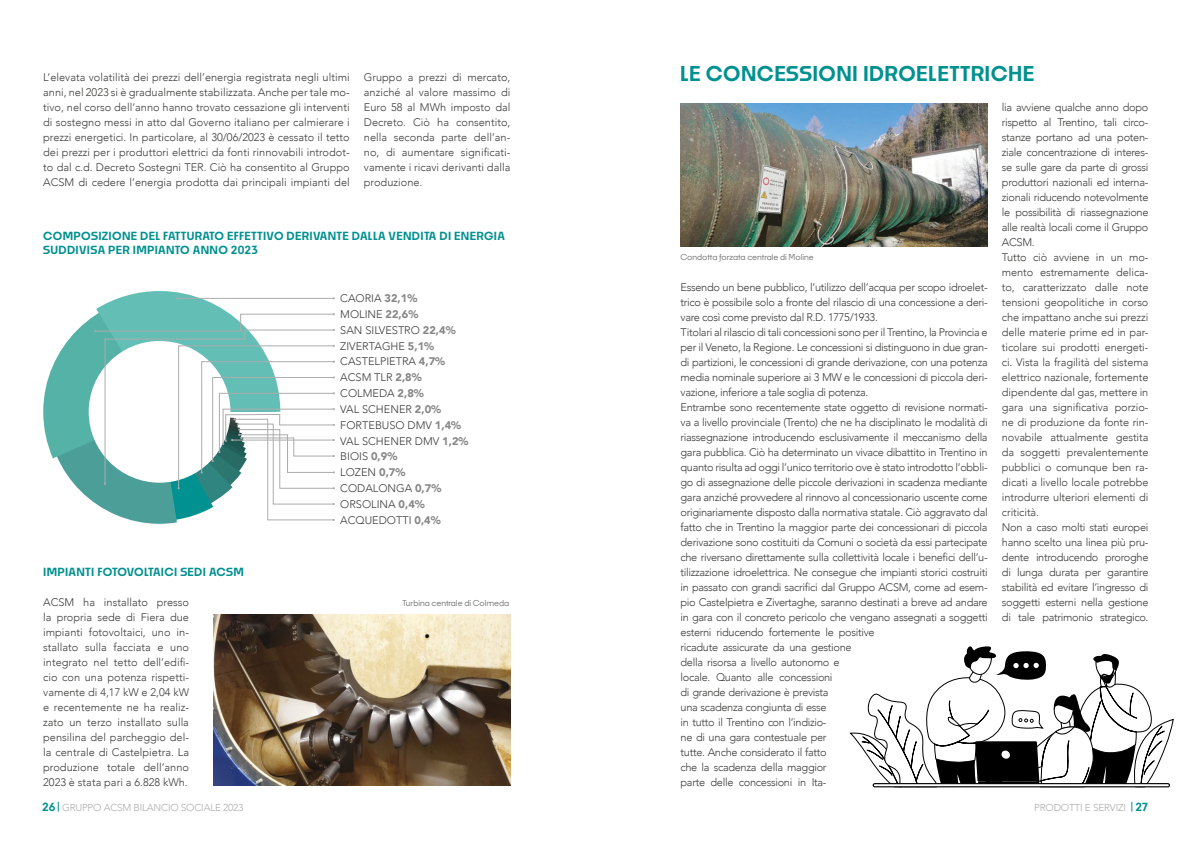
<style>
.page{position:relative;width:1191px;height:842px;background:#fff}
.page>*{position:absolute;margin:0;border:0;box-sizing:border-box;transform-origin:0 0}
.t1{font:600 20px "Noka";letter-spacing:.02em;color:#009190}
.t2{font:300 11px/15px "Avenir";letter-spacing:-.03em;color:#3c3c3b;text-align:justify}
.t3{font:300 11px/15.8px "Avenir";color:#3c3c3b}
.t4{font:600 11px/14px "Noka";letter-spacing:.03em;color:#009190}
.t5{font:300 10px "Avenir";letter-spacing:-.02em;color:#acacac}
.t6{font:500 8px "Noka";color:#706f6f}
.s1{font-weight:900;color:#878787}
.s2{font-family:"Noka";font-weight:600;font-size:11px;color:#009190}
</style>
<div class="page">
<img style="left:214px;top:614px;width:296px;height:171px">
<img style="left:680px;top:104px;width:307px;height:142px">
<svg style="left:43px;top:291px;width:292px;height:230px"></svg>
<svg style="left:849px;top:646px;width:325px;height:142px"></svg>
<p class="t2" style="left:43px;top:70px;width:308px">L’elevata volatilità dei prezzi dell’energia registrata negli ultimi anni, nel 2023 si è gradualmente stabilizzata. Anche per tale mo&shy;tivo, nel corso dell’anno hanno trovato cessazione gli interventi di sostegno messi in atto dal Governo italiano per calmierare i prezzi energetici. In particolare, al 30/06/2023 è cessato il tetto dei prezzi per i produttori elettrici da fonti rinnovabili introdot&shy;to dal c.d. Decreto Sostegni TER. Ciò ha consentito al Gruppo ACSM di cedere l’energia prodotta dai principali impianti del</p>
<p class="t2" style="left:364px;top:70px;width:148px">Gruppo a prezzi di mercato, anziché al valore massimo di Euro 58 al MWh imposto dal Decreto. Ciò ha consentito, nella seconda parte dell’an&shy;no, di aumentare significati&shy;vamente i ricavi derivanti dalla produzione.</p>
<p class="t4" style="left:43px;top:229px;width:463px">COMPOSIZIONE DEL FATTURATO EFFETTIVO DERIVANTE DALLA VENDITA DI ENERGIA<br>SUDDIVISA PER IMPIANTO ANNO 2023</p>
<p class="t3" style="left:340px;top:290px;width:130px">CAORIA <span class="s1">32,1%<br></span>MOLINE <span class="s1">22,6%<br></span>SAN SILVESTRO <span class="s1">22,4%<br></span>ZIVERTAGHE <span class="s1">5,1%<br></span>CASTELPIETRA <span class="s1">4,7%<br></span>ACSM TLR <span class="s1">2,8%<br></span>COLMEDA <span class="s1">2,8%<br></span>VAL SCHENER <span class="s1">2,0%<br></span>FORTEBUSO DMV <span class="s1">1,4%<br></span>VAL SCHENER DMV <span class="s1">1,2%<br></span>BIOIS <span class="s1">0,9%<br></span>LOZEN <span class="s1">0,7%<br></span>CODALONGA <span class="s1">0,7%<br></span>ORSOLINA <span class="s1">0,4%<br></span>ACQUEDOTTI <span class="s1">0,4%</span></p>
<p class="t4" style="left:43px;top:565px;width:202px">IMPIANTI FOTOVOLTAICI SEDI ACSM</p>
<p class="t2" style="left:43px;top:595px;width:147px">ACSM ha installato presso la propria sede di Fiera due impianti fotovoltaici, uno in&shy;stallato sulla facciata e uno integrato nel tetto dell’edifi&shy;cio con una potenza rispetti&shy;vamente di 4,17 kW e 2,04 kW e recentemente ne ha realiz&shy;zato un terzo installato sulla pensilina del parcheggio del&shy;la centrale di Castelpietra. La produzione totale dell’anno 2023 è stata pari a 6.828 kWh.</p>
<p class="t6" style="left:403px;top:598px;width:108px">Turbina centrale di Colmeda</p>
<h1 class="t1" style="left:680px;top:61px;width:356px">LE CONCESSIONI IDROELETTRICHE</h1>
<p class="t6" style="left:680px;top:252px;width:135px">Condotta forzata centrale di Moline</p>
<p class="t2" style="left:680px;top:280px;width:309px;text-align:left">Essendo un bene pubblico, l’utilizzo dell’acqua per scopo idroelet&shy;trico è possibile solo a fronte del rilascio di una concessione a deri&shy;vare così come previsto dal R.D. 1775/1933.<br>Titolari al rilascio di tali concessioni sono per il Trentino, la Provincia e per il Veneto, la Regione. Le concessioni si distinguono in due gran&shy;di partizioni, le concessioni di grande derivazione, con una potenza media nominale superiore ai 3 MW e le concessioni di piccola deri&shy;vazione, inferiore a tale soglia di potenza.<br>Entrambe sono recentemente state oggetto di revisione normati&shy;va a livello provinciale (Trento) che ne ha disciplinato le modalità di riassegnazione introducendo esclusivamente il meccanismo della gara pubblica. Ciò ha determinato un vivace dibattito in Trentino in quanto risulta ad oggi l’unico territorio ove è stato introdotto l’obbli&shy;go di assegnazione delle piccole derivazioni in scadenza mediante gara anziché provvedere al rinnovo al concessionario uscente come originariamente disposto dalla normativa statale. Ciò aggravato dal fatto che in Trentino la maggior parte dei concessionari di piccola derivazione sono costituiti da Comuni o società da essi partecipate che riversano direttamente sulla collettività locale i benefici dell’u&shy;tilizzazione idroelettrica. Ne consegue che impianti storici costruiti in passato con grandi sacrifici dal Gruppo ACSM, come ad esem&shy;pio Castelpietra e Zivertaghe, saranno destinati a breve ad andare in gara con il concreto pericolo che vengano assegnati a soggetti esterni riducendo fortemente le positive<br>ricadute assicurate da una gestione<br>della risorsa a livello autonomo e<br>locale. Quanto alle concessioni<br>di grande derivazione è prevista<br>una scadenza congiunta di esse<br>in tutto il Trentino con l’indizio-<br>ne di una gara contestuale per<br>tutte. Anche considerato il fatto<br>che la scadenza della maggior<br>parte delle concessioni in Ita-</p>
<p class="t2" style="left:1002px;top:100px;width:148px;text-align:left">lia avviene qualche anno dopo rispetto al Trentino, tali circo&shy;stanze portano ad una poten&shy;ziale concentrazione di interes&shy;se sulle gare da parte di grossi produttori nazionali ed interna&shy;zionali riducendo notevolmente le possibilità di riassegnazione alle realtà locali come il Gruppo<br>ACSM.<br>Tutto ciò avviene in un mo&shy;mento estremamente delica&shy;to, caratterizzato dalle note tensioni geopolitiche in corso che impattano anche sui prezzi delle materie prime ed in par&shy;ticolare sui prodotti energeti&shy;ci. Vista la fragilità del sistema elettrico nazionale, fortemente dipendente dal gas, mettere in gara una significativa porzio&shy;ne di produzione da fonte rin&shy;novabile attualmente gestita da soggetti prevalentemente pubblici o comunque ben ra&shy;dicati a livello locale potrebbe introdurre ulteriori elementi di criticità.<br>Non a caso molti stati europei hanno scelto una linea più pru&shy;dente introducendo proroghe di lunga durata per garantire stabilità ed evitare l’ingresso di soggetti esterni nella gestione di tale patrimonio strategico.</p>
<p class="t5" style="left:42px;top:801px;width:203px"><span class="s2">26</span> GRUPPO ACSM BILANCIO SOCIALE 2023</p>
<p class="t5" style="left:1034px;top:801px;width:116px">PRODOTTI E SERVIZI <span class="s2">27</span></p>
</div>
